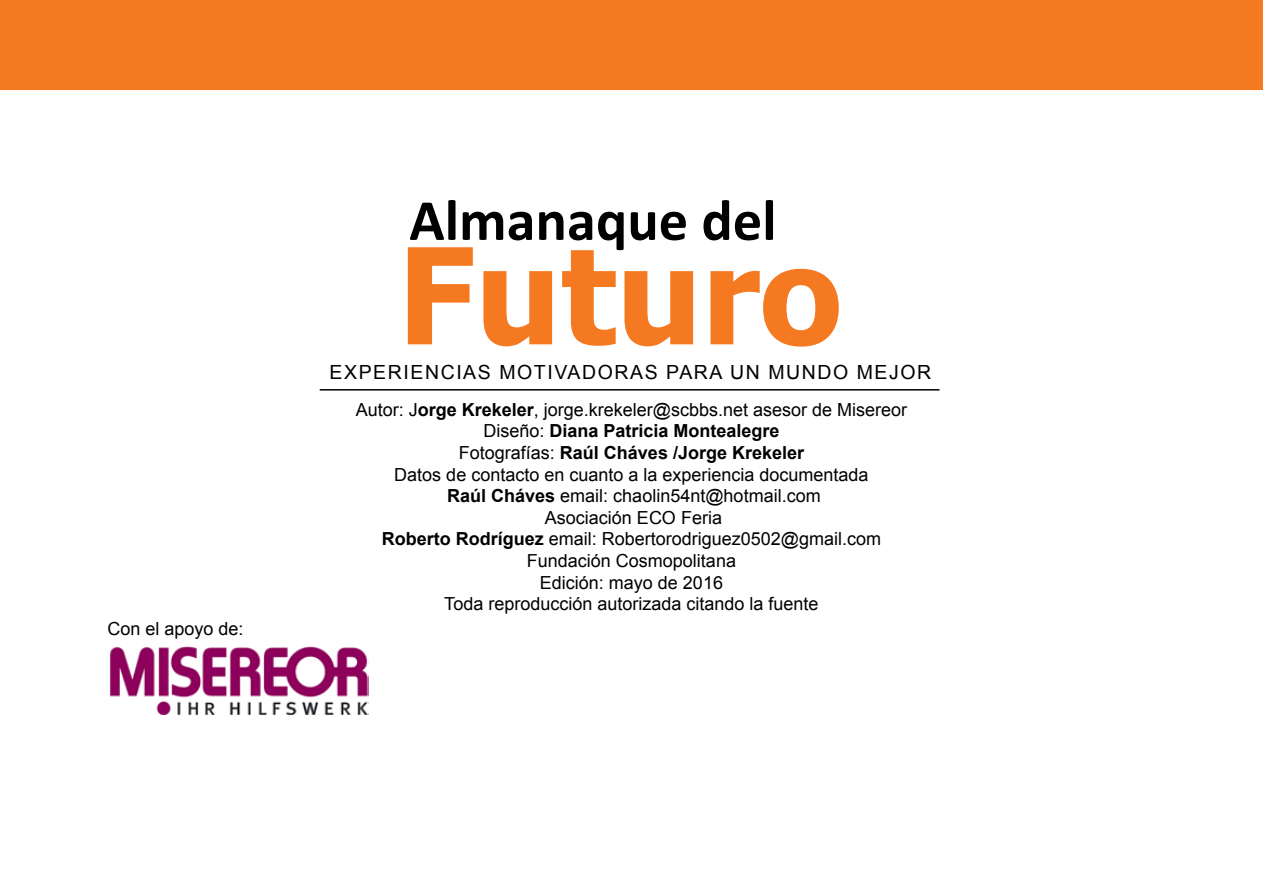
<style>
.page{position:relative;width:1263px;height:893px;background:#fff}
.page>*{position:absolute;margin:0;border:0;box-sizing:border-box;transform-origin:0 0}
.t1{font:700 133.5px "Tahoma";color:#f47920}
.t2{font:700 58.5px "Calibri";color:#000}
.t3{font:19.5px "Arial";letter-spacing:.08em;color:#000}
.t4{font:18px/21.6px "Arial";color:#000;text-align:center}
.s1{font-weight:700}
</style>
<div class="page">
<hr style="left:320px;top:389px;width:619px;height:2px;background:#000">
<img style="left:109px;top:647px;width:259px;height:67px">
<div style="left:0;top:0;width:1263px;height:89px;background:#f47920"></div>
<div style="left:0;top:0;width:1263px;height:90px;border:2px solid #f47920"></div>
<p class="t4" style="left:108px;top:617px;width:138px">Con el apoyo de:</p>
<h2 class="t2" style="left:409px;top:179px;width:369px">Almanaque del</h2>
<h1 class="t1" style="left:398px;top:202px;width:446px">Futuro</h1>
<p class="t3" style="left:330px;top:359px;width:603px">EXPERIENCIAS MOTIVADORAS PARA UN MUNDO MEJOR</p>
<p class="t4" style="left:356px;top:398px;width:553px">Autor: J<span class="s1">orge Krekeler</span>, jorge.krekeler@scbbs.net asesor de Misereor Diseño: <span class="s1">Diana Patricia Montealegre<br></span>Fotografías: <span class="s1">Raúl Cháves /Jorge Krekeler<br></span>Datos de contacto en cuanto a la experiencia documentada<br><span class="s1">Raúl Cháves</span> email: chaolin54nt@hotmail.com<br>Asociación ECO Feria<br><span class="s1">Roberto Rodríguez</span> email: Robertorodriguez0502@gmail.com Fundación Cosmopolitana<br>Edición: mayo de 2016<br>Toda reproducción autorizada citando la fuente</p>
</div>
